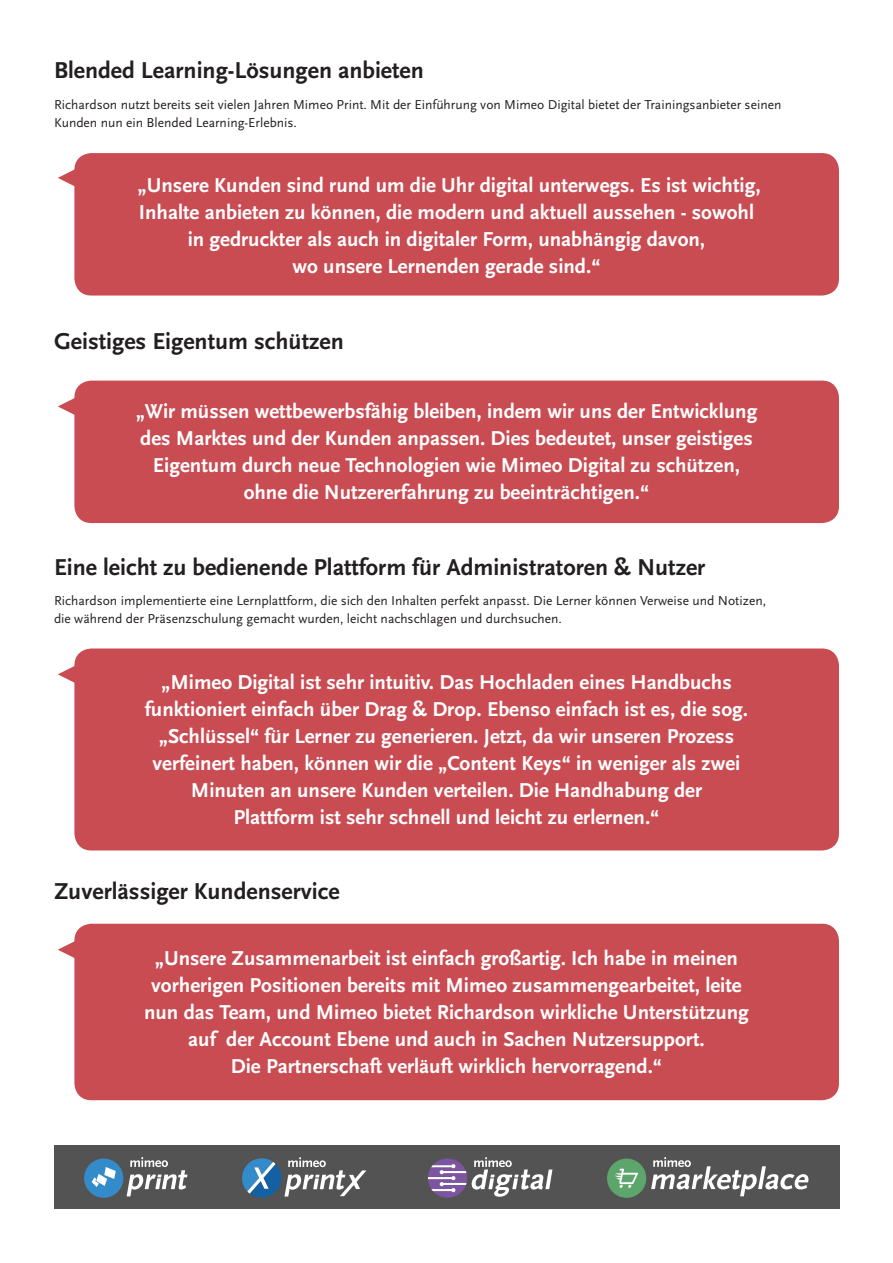
<style>
.page{position:relative;width:893px;height:1263px;background:#fff}
.page>*{position:absolute;margin:0;border:0;box-sizing:border-box;transform-origin:0 0}
.t1{font:700 24px "Scala Sans LF";color:#231f20}
.t2{font:700 21px/27px "Scala Sans LF";color:#fff;text-align:center}
.t3{font:13.5px/18px "Scala Sans LF";color:#231f20}
</style>
<div class="page">
<div style="left:54px;top:1146px;width:785px;height:63px;background:#535353"></div>
<svg style="left:428px;top:1157px;width:124px;height:41px"></svg>
<svg style="left:651px;top:1157px;width:158px;height:39px"></svg>
<div style="left:607px;top:1158px;width:39px;height:40px;background:#5da66b;border-radius:50%"></div>
<svg style="left:614px;top:1169px;width:24px;height:19px"></svg>
<div style="left:84px;top:1158px;width:39px;height:40px;background:#348bca;border-radius:50%"></div>
<svg style="left:127px;top:1157px;width:60px;height:39px"></svg>
<svg style="left:92px;top:1167px;width:24px;height:20px"></svg>
<svg style="left:242px;top:1157px;width:124px;height:41px"></svg>
<div style="left:74px;top:924px;width:765px;height:176px;background:#ca4c53;border-radius:17px"></div>
<div style="left:74px;top:648px;width:765px;height:202px;background:#ca4c53;border-radius:17px"></div>
<div style="left:74px;top:381px;width:765px;height:142px;background:#ca4c53;border-radius:17px"></div>
<div style="left:74px;top:153px;width:765px;height:143px;background:#ca4c53;border-radius:17px"></div>
<svg style="left:58px;top:169px;width:17px;height:18px"></svg>
<svg style="left:58px;top:398px;width:17px;height:17px"></svg>
<svg style="left:58px;top:665px;width:17px;height:18px"></svg>
<svg style="left:58px;top:941px;width:17px;height:17px"></svg>
<p class="t1" style="left:54px;top:56px;width:371px">Blended Learning-Lösungen anbieten</p>
<p class="t3" style="left:54px;top:95px;width:729px">Richardson nutzt bereits seit vielen Jahren Mimeo Print. Mit der Einführung von Mimeo Digital bietet der Trainingsanbieter seinen<br>Kunden nun ein Blended Learning-Erlebnis.</p>
<p class="t2" style="left:138px;top:172px;width:624px">„Unsere Kunden sind rund um die Uhr digital unterwegs. Es ist wichtig, Inhalte anbieten zu können, die modern und aktuell aussehen - sowohl in gedruckter als auch in digitaler Form, unabhängig davon,<br>wo unsere Lernenden gerade sind.“</p>
<p class="t1" style="left:54px;top:326px;width:291px">Geistiges Eigentum schützen</p>
<p class="t2" style="left:136px;top:398px;width:623px">„Wir müssen wettbewerbsfähig bleiben, indem wir uns der Entwicklung des Marktes und der Kunden anpassen. Dies bedeutet, unser geistiges Eigentum durch neue Technologien wie Mimeo Digital zu schützen, ohne die Nutzererfahrung zu beeinträchtigen.“</p>
<p class="t1" style="left:54px;top:552px;width:653px">Eine leicht zu bedienende Plattform für Administratoren &amp; Nutzer</p>
<p class="t3" style="left:54px;top:592px;width:714px">Richardson implementierte eine Lernplattform, die sich den Inhalten perfekt anpasst. Die Lerner können Verweise und Notizen, die während der Präsenzschulung gemacht wurden, leicht nachschlagen und durchsuchen.</p>
<p class="t2" style="left:145px;top:668px;width:605px">„Mimeo Digital ist sehr intuitiv. Das Hochladen eines Handbuchs funktioniert einfach über Drag &amp; Drop. Ebenso einfach ist es, die sog. „Schlüssel“ für Lerner zu generieren. Jetzt, da wir unseren Prozess verfeinert haben, können wir die „Content Keys“ in weniger als zwei Minuten an unsere Kunden verteilen. Die Handhabung der<br>Plattform ist sehr schnell und leicht zu erlernen.“</p>
<p class="t1" style="left:54px;top:877px;width:287px">Zuverlässiger Kundenservice</p>
<p class="t2" style="left:144px;top:944px;width:606px">„Unsere Zusammenarbeit ist einfach großartig. Ich habe in meinen vorherigen Positionen bereits mit Mimeo zusammengearbeitet, leite nun das Team, und Mimeo bietet Richardson wirkliche Unterstützung auf der Account Ebene und auch in Sachen Nutzersupport.<br>Die Partnerschaft verläuft wirklich hervorragend.“</p>
</div>
